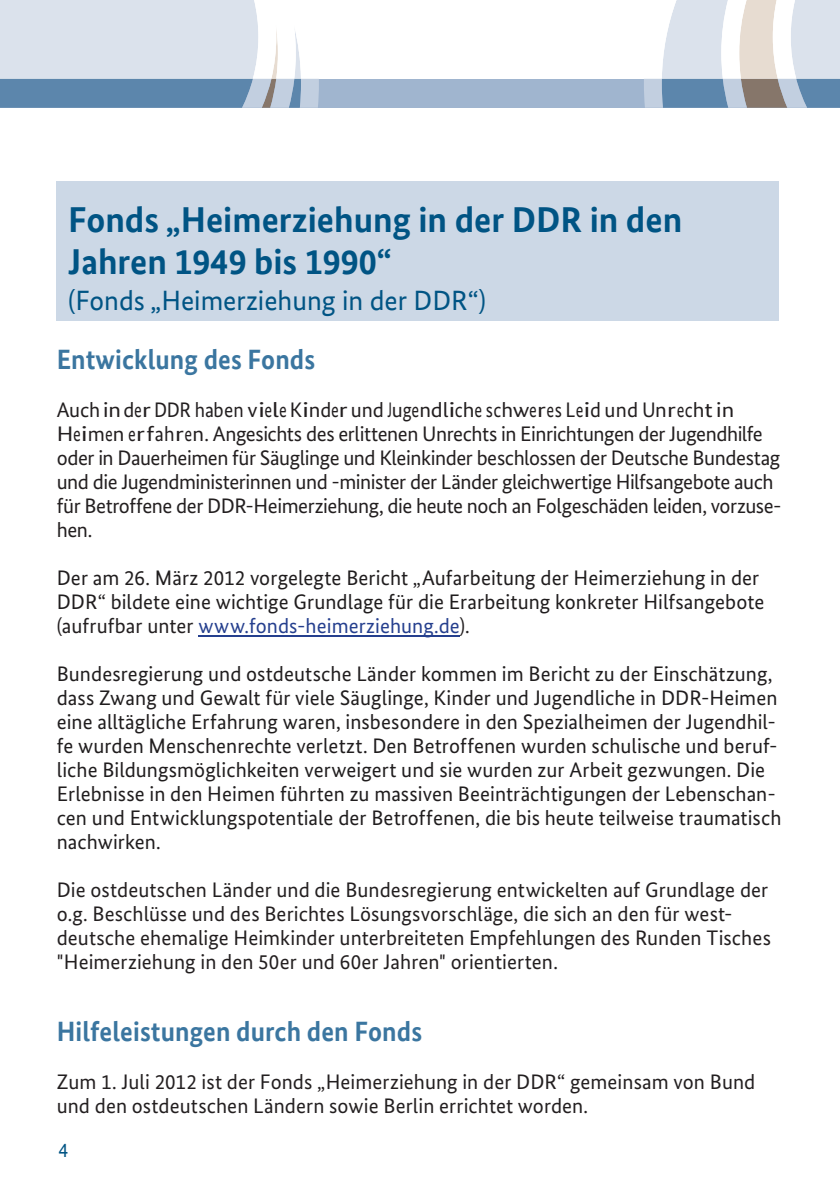
<style>
.page{position:relative;width:840px;height:1191px;background:#fff}
.page>*{position:absolute;margin:0;border:0;box-sizing:border-box;transform-origin:0 0}
.t1{font:700 36px/41.4px "Bundes Sans Office";color:#005484}
.t2{font:700 28px "Bundes Sans Office";letter-spacing:.005em;color:#3b76a0;scale:.95 1}
.t3{font:28px "Bundes Sans Office";color:#005484}
.t4{font:21px/24px "Bundes Sans";letter-spacing:.005em;color:#201d1e}
.t5{font:21px/24px "Bundes Sans";letter-spacing:-.02em;color:#231f20}
.t6{font:21px/24px "Bundes Sans";color:#231f20}
.t7{font:20px "Bundes Sans Office";color:#005484}
.s1{color:#231f20}
.s2{color:#253f8e}
</style>
<div class="page">
<div style="left:0;top:79px;width:839px;height:29px;background:#a0b5cf"></div>
<svg style="left:0;top:0;width:319px;height:108px;background:#c2d0df"></svg>
<svg style="left:644px;top:0;width:195px;height:108px"></svg>
<hr style="left:198px;top:635px;width:261px;height:1px;background:#253f8e">
<div style="left:57px;top:181px;width:721px;height:140px;background:#ccd8e6"></div>
<h1 class="t1" style="left:68px;top:199px;width:615px">Fonds „Heimerziehung in der DDR in den<br>Jahren 1949 bis 1990“</h1>
<h2 class="t3" style="left:68px;top:284px;width:419px">(Fonds „Heimerziehung in der DDR“)</h2>
<h2 class="t2" style="left:57px;top:343px;width:273px">Entwicklung des Fonds</h2>
<p class="t5" style="left:57px;top:397px;width:726px">Auch in derDDR haben viele Kinder und Jugendliche schweres Leid und Unrechtin Heimen erfahren. Angesichts des erlittenen Unrechts in Einrichtungen der Jugendhilfe oder in Dauerheimen für Säuglinge und Kleinkinder beschlossen der Deutsche Bundestag und die Jugendministerinnen und -minister der Länder gleichwertige Hilfsangebote auch für Betroffene der DDR-Heimerziehung, die heute noch an Folgeschäden leiden, vorzuse&shy;hen.</p>
<p class="t4" style="left:57px;top:565px;width:708px">Der am 26. März 2012 vorgelegte Bericht „Aufarbeitung der Heimerziehung in der<br>DDR“ bildete eine wichtige Grundlage für die Erarbeitung konkreter Hilfsangebote <span class="s1">(aufrufbar unter</span> <span class="s2">www.fonds-heimerziehung.de</span><span class="s1">).</span></p>
<p class="t4" style="left:57px;top:661px;width:725px">Bundesregierung und ostdeutsche Länder kommen im Bericht zu der Einschätzung, dass Zwang und Gewalt für viele Säuglinge, Kinder und Jugendliche in DDR-Heimen eine alltägliche Erfahrung waren, insbesondere in den Spezialheimen der Jugendhil&shy;fe wurden Menschenrechte verletzt. Den Betroffenen wurden schulische und beruf&shy;liche Bildungsmöglichkeiten verweigert und sie wurden zur Arbeit gezwungen. Die Erlebnisse in den Heimen führten zu massiven Beeinträchtigungen der Lebenschan&shy;cen und Entwicklungspotentiale der Betroffenen, die bis heute teilweise traumatisch nachwirken.</p>
<p class="t6" style="left:57px;top:877px;width:715px">Die ostdeutschen Länder und die Bundesregierung entwickelten auf Grundlage der o.g. Beschlüsse und des Berichtes Lösungsvorschläge, die sich an den für west&shy;deutsche ehemalige Heimkinder unterbreiteten Empfehlungen des Runden Tisches "Heimerziehung in den 50er und 60er Jahren" orientierten.</p>
<h2 class="t2" style="left:57px;top:1015px;width:386px">Hilfeleistungen durch den Fonds</h2>
<p class="t6" style="left:57px;top:1069px;width:699px">Zum 1. Juli 2012 ist der Fonds „Heimerziehung in der DDR“ gemeinsam von Bund und den ostdeutschen Ländern sowie Berlin errichtet worden.</p>
<p class="t7" style="left:58px;top:1139px;width:11px">4</p>
</div>
